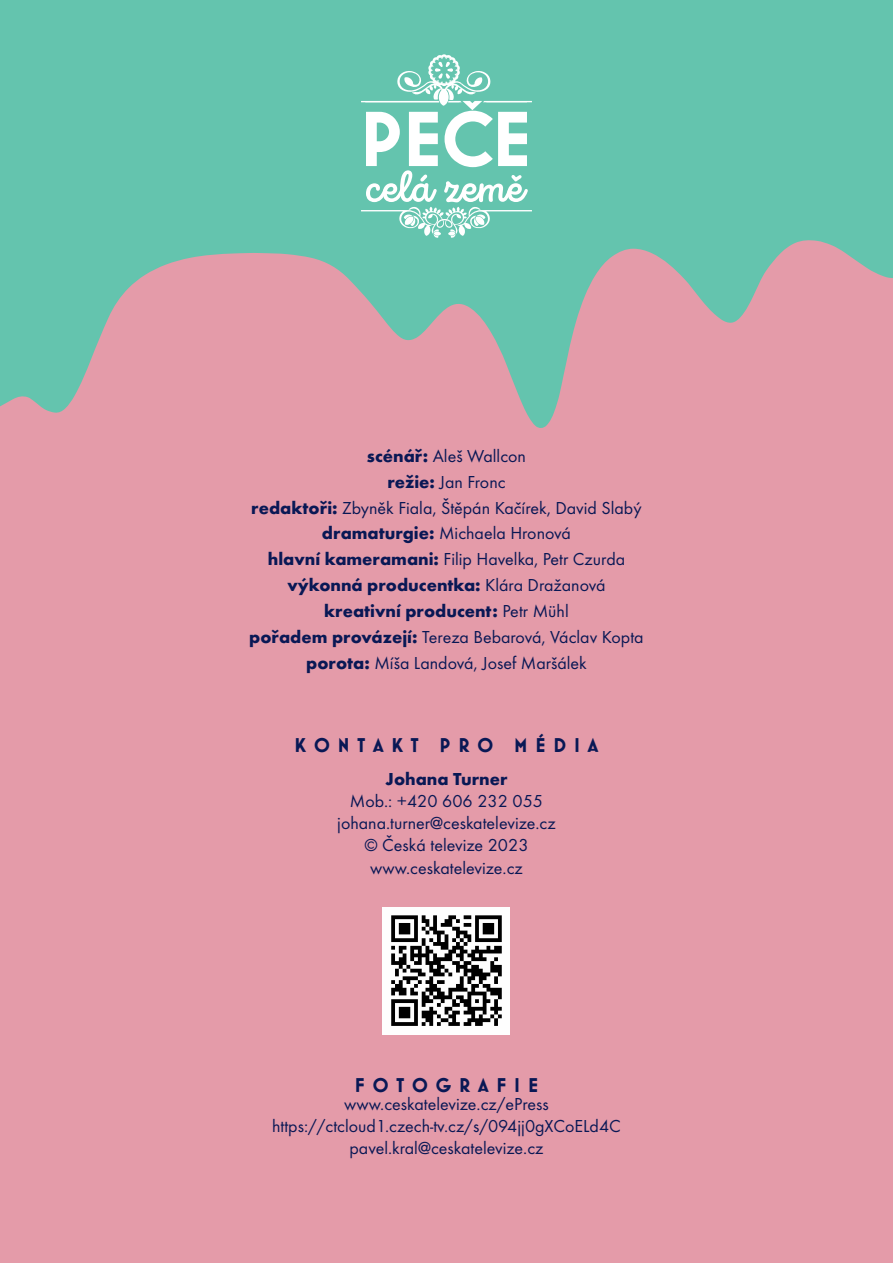
<style>
.page{position:relative;width:893px;height:1263px;background:#fff}
.page>*{position:absolute;margin:0;border:0;box-sizing:border-box;transform-origin:0 0}
.FOTO_POPISEK{font:700 20.25px "Mostra One CZ";letter-spacing:.39em;color:#091855}
.t1{font:18px "Futura TOT";color:#091855}
.t2{font:700 18px "Futura TOT";color:#091855}
.s1{font-weight:700}
.s2{font-weight:400}
</style>
<div class="page">
<div style="left:0;top:0;width:893px;height:240px;background:#64c4ae"></div>
<div style="left:0;top:240px;width:893px;height:1023px;background:#e49ba9"></div>
<svg style="left:361px;top:54px;width:171px;height:184px"></svg>
<div style="left:383px;top:907px;width:127px;height:127px;background:#fefefe"></div>
<svg style="left:391px;top:915px;width:111px;height:111px"></svg>
<p class="t1" style="left:367px;top:445px;width:161px"><span class="s1">scénář:</span> Aleš Wallcon</p>
<p class="t1" style="left:387px;top:471px;width:120px"><span class="s1">režie:</span> Jan Fronc</p>
<p class="t1" style="left:251px;top:497px;width:392px"><span class="s1">redaktoři:</span> Zbyněk Fiala, Štěpán Kačírek, David Slabý</p>
<p class="t1" style="left:322px;top:523px;width:251px"><span class="s1">dramaturgie:</span> Michaela Hronová</p>
<p class="t1" style="left:268px;top:548px;width:359px"><span class="s1">hlavní kameramani:</span> Filip Havelka, Petr Czurda</p>
<p class="t2" style="left:287px;top:574px;width:320px">výkonná producentka: <span class="s2">Klára Dražanová</span></p>
<p class="t2" style="left:324px;top:600px;width:246px">kreativní producent: <span class="s2">Petr Mühl</span></p>
<p class="t1" style="left:249px;top:626px;width:396px"><span class="s1">pořadem provázejí:</span> Tereza Bebarová, Václav Kopta</p>
<p class="t1" style="left:306px;top:652px;width:282px"><span class="s1">porota:</span> Míša Landová, Josef Maršálek</p>
<p class="FOTO_POPISEK" style="left:295px;top:735px;width:305px">KONTAKT PRO MÉDIA</p>
<p class="t2" style="left:386px;top:767px;width:123px">Johana Turner</p>
<p class="t1" style="left:350px;top:790px;width:195px">Mob.: +420 606 232 055</p>
<p class="t1" style="left:337px;top:812px;width:220px">johana.turner@ceskatelevize.cz</p>
<p class="t1" style="left:364px;top:834px;width:166px">© Česká televize 2023</p>
<p class="t1" style="left:370px;top:857px;width:154px">www.ceskatelevize.cz</p>
<p class="FOTO_POPISEK" style="left:355px;top:1075px;width:185px">FOTOGRAFIE</p>
<p class="t1" style="left:344px;top:1093px;width:206px">www.ceskatelevize.cz/ePress</p>
<p class="t1" style="left:272px;top:1115px;width:350px">https://ctcloud1.czech-tv.cz/s/094jj0gXCoELd4C</p>
<p class="t1" style="left:349px;top:1137px;width:195px">pavel.kral@ceskatelevize.cz</p>
</div>
